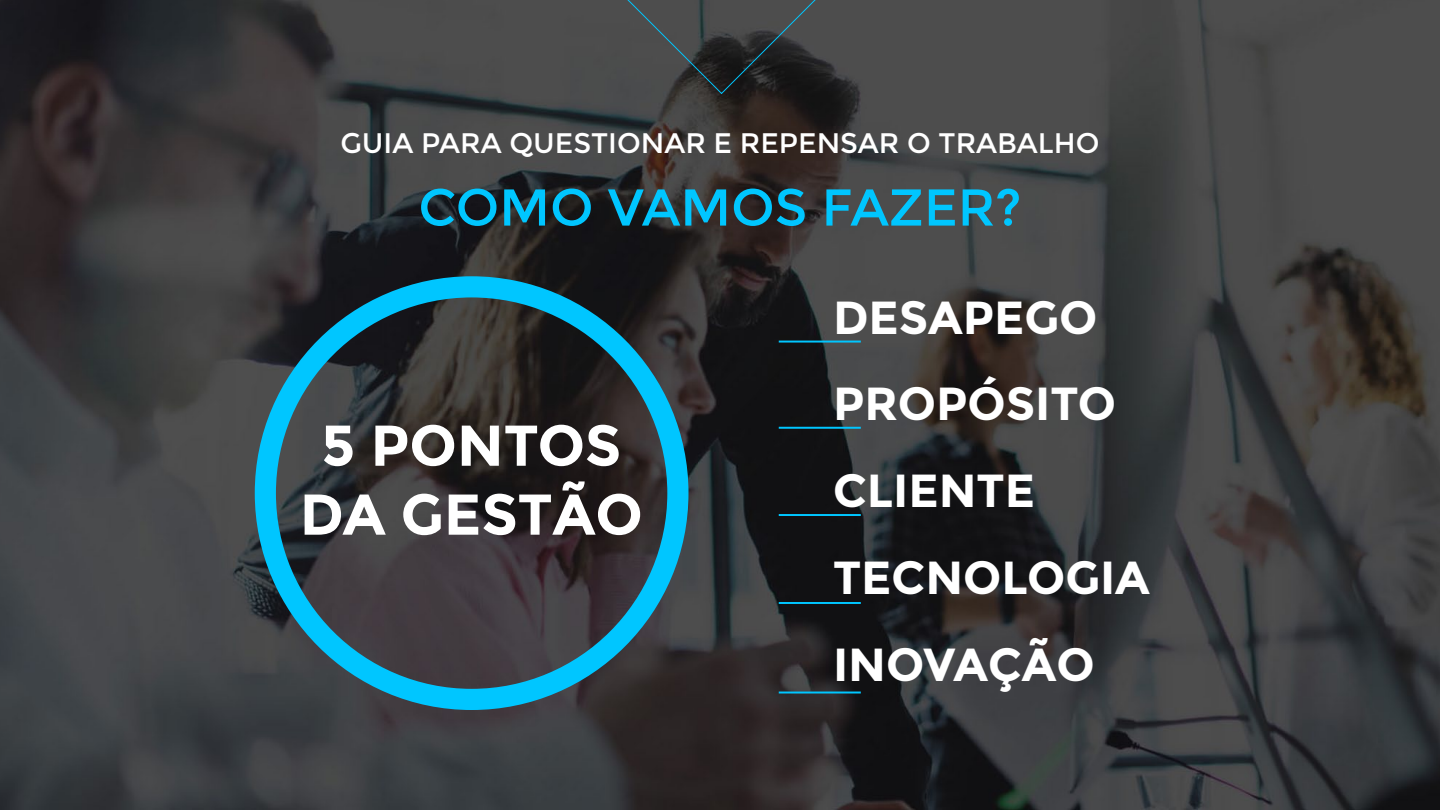
<style>
.page{position:relative;width:1440px;height:810px;background:#fff}
.page>*{position:absolute;margin:0;border:0;box-sizing:border-box;transform-origin:0 0}
.t1{font:700 57.45px/68.9px "Montserrat";color:#fff;text-align:center}
.t2{font:51.75px "Montserrat";color:#00c6ff}
.t3{font:700 46.35px/86.7px "Montserrat";color:#fff}
.t4{font:28.28px "Montserrat";color:#fff}
</style>
<div class="page">
<img style="left:0;top:0;width:1440px;height:810px">
<div style="left:255px;top:276px;width:434px;height:434px;border:21px solid #00c6ff;border-radius:50%"></div>
<hr style="left:779px;top:341px;width:82px;height:2px;background:#00c6ff">
<hr style="left:779px;top:427px;width:82px;height:2px;background:#00c6ff">
<hr style="left:779px;top:514px;width:82px;height:2px;background:#00c6ff">
<hr style="left:779px;top:602px;width:82px;height:2px;background:#00c6ff">
<hr style="left:779px;top:692px;width:82px;height:2px;background:#00c6ff">
<svg style="left:587px;top:0;width:269px;height:95px;background:#3d3f40"></svg>
<p class="t4" style="left:340px;top:127px;width:761px">GUIA PARA QUESTIONAR E REPENSAR O TRABALHO</p>
<p class="t2" style="left:418px;top:177px;width:605px">COMO VAMOS FAZER?</p>
<p class="t1" style="left:300px;top:411px;width:345px">5 PONTOS<br>DA GESTÃO</p>
<p class="t3" style="left:833px;top:274px;width:318px">DESAPEGO<br>PROPÓSITO<br>CLIENTE<br>TECNOLOGIA<br>INOVAÇÃO</p>
</div>
